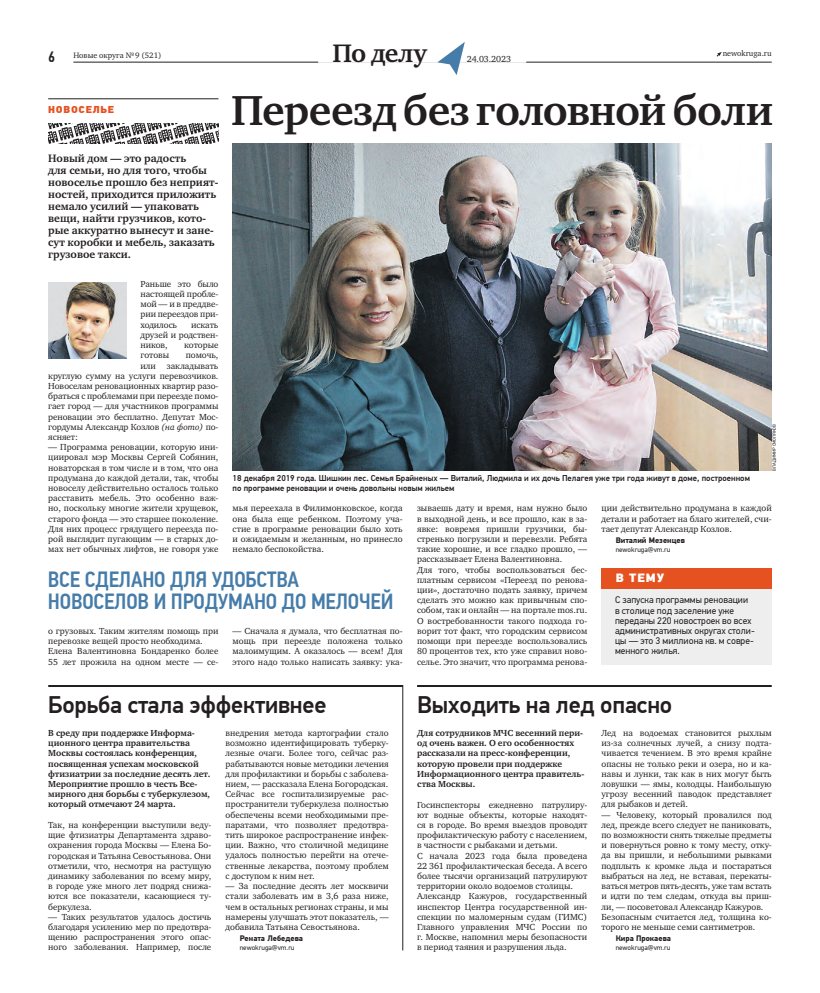
<style>
.page{position:relative;width:820px;height:993px;background:#fff}
.page>*{position:absolute;margin:0;border:0;box-sizing:border-box;transform-origin:0 0}
.t1{font:700 43px "Charter ITC";letter-spacing:-.01em;color:#231f20}
.t2{font:700 26px "Charter ITC";letter-spacing:-.015em;color:#231f20}
.t3{font:500 24px "PF Din Text Pro";letter-spacing:-.01em;color:#231f20}
.t4{font:500 22px/22px "PF Din Text Cond Pro";letter-spacing:-.01em;color:#457ca9}
.t5{font:500 15px "PF Din Text Cond Pro";color:#231f20}
.t6{font:900 12px "PF Din Text Pro";color:#fff}
.t7{font:700 11px/12px "Charter ITC";color:#231f20}
.t8{font:900 10px "PF Din Text Pro";letter-spacing:.07em;color:#e65120}
.t9{font:9.6px/10.2px "PF Din Text Pro";color:#231f20}
.t10{font:9px/10.2px "Charter ITC";color:#231f20;text-align:justify}
.t11{font:700 9px/10.2px "Charter ITC";color:#231f20}
.t12{font:500 8.5px/10.2px "PF Din Text Pro";color:#231f20}
.t13{font:700 8px "PF Din Text Pro";color:#231f20}
.t14{font:8px "Charter ITC";color:#231f20}
.t15{font:7px "PF Din Text Pro";color:#231f20}
.t16{font:4.5px "PF Din Text Pro";color:#231f20}
.s1{font-style:italic}
</style>
<div class="page">
<svg style="left:716px;top:52px;width:5px;height:5px"></svg>
<hr style="left:73px;top:62px;width:698px;height:1px;background:#231f20">
<div style="left:318px;top:43px;width:208px;height:20px;background:#fff"></div>
<svg style="left:437px;top:42px;width:27px;height:33px"></svg>
<img style="left:232px;top:144px;width:539px;height:326px">
<svg style="left:48px;top:123px;width:171px;height:21px"></svg>
<hr style="left:48px;top:99px;width:170px;height:1px;background:#231f20">
<hr style="left:402px;top:684px;width:1px;height:266px;background:#231f20">
<hr style="left:48px;top:684px;width:355px;height:2px;background:#231f20">
<hr style="left:417px;top:684px;width:354px;height:2px;background:#231f20">
<img style="left:48px;top:282px;width:78px;height:76px">
<div style="left:601px;top:567px;width:170px;height:97px;background:#eeeeef"></div>
<div style="left:601px;top:567px;width:170px;height:21px;background:#e65120"></div>
<h3 class="t5" style="left:48px;top:51px;width:8px">6</h3>
<h2 class="t2" style="left:332px;top:37px;width:96px">По делу</h2>
<p class="t14" style="left:722px;top:48px;width:51px">newokruga.ru</p>
<p class="t14" style="left:73px;top:50px;width:89px">Новые округа № 9 (521)</p>
<p class="t10" style="left:466px;top:54px;width:46px">24.03.2023</p>
<p class="t8" style="left:48px;top:106px;width:67px">НОВОСЕЛЬЕ</p>
<p class="t7" style="left:48px;top:152px;width:172px">Новый дом — это радость<br>для семьи, но для того, чтобы новоселье прошло без неприят&shy;ностей, приходится приложить немало усилий — упаковать вещи, найти грузчиков, кото&shy;рые аккуратно вынесут и зане&shy;сут коробки и мебель, заказать грузовое такси.</p>
<p class="t10" style="left:140px;top:278px;width:79px">Раньше это было настоящей пробле&shy;мой — и в преддве&shy;рии переездов при&shy;ходилось</p>
<p class="t10" style="left:140px;top:319px;width:79px;text-indent:51px">искать друзей и родст вен&shy;ни ков,</p>
<p class="t10" style="left:184px;top:340px;width:36px">которые</p>
<h1 class="t1" style="left:231px;top:83px;width:543px">Переезд без головной боли</h1>
<p class="t10" style="left:140px;top:350px;width:30px">го то вы</p>
<p class="t10" style="left:186px;top:350px;width:34px">помочь,</p>
<p class="t10" style="left:140px;top:360px;width:79px">или закладывать</p>
<p class="t10" style="left:48px;top:370px;width:172px">круглую сумму на услуги перевозчиков.</p>
<p class="t10" style="left:48px;top:380px;width:172px">Новоселам реновационных квартир разо-</p>
<p class="t10" style="left:48px;top:391px;width:172px">браться с проблемами при переезде помо-</p>
<p class="t10" style="left:48px;top:401px;width:172px">гает город — для участников программы</p>
<p class="t10" style="left:48px;top:411px;width:172px">реновации это бесплатно. Депутат Мос-</p>
<p class="t10" style="left:48px;top:421px;width:172px">гордумы Александр Козлов <span class="s1">(на фото)</span> по-</p>
<p class="t10" style="left:48px;top:431px;width:31px">ясняет:</p>
<p class="t10" style="left:48px;top:442px;width:172px">— Программа реновации, которую ини&shy;циировал мэр Москвы Сергей Собянин, новаторская в том числе и в том, что она продумана до каждой детали, так, чтобы новоселу действительно осталось только расставить мебель. Это особенно важ&shy;но, поскольку многие жители хрущевок, старого фонда — это старшее поколение.<br>Для них процесс грядущего переезда по&shy;рой выглядит пугающим — в старых до&shy;мах нет обычных лифтов, не говоря уже</p>
<p class="t16" style="left:772px;top:470px;width:48px;rotate:-90deg">ВЛАДИМИР СМОЛЯКОВ</p>
<p class="t12" style="left:232px;top:473px;width:518px">18 декабря 2019 года. Шишкин лес. Семья Брайненых — Виталий, Людмила и их дочь Пелагея уже три года живут в доме, построенном по программе реновации и очень довольны новым жильем</p>
<p class="t10" style="left:417px;top:503px;width:172px;text-align:left">зываешь дату и время, нам нужно было в выходной день, и все прошло, как в за&shy;явке: вовремя пришли грузчики, бы&shy;стренько погрузили и перевезли. Ребята такие хорошие, и все гладко прошло, — рассказывает Елена Валентиновна.<br>Для того, чтобы воспользоваться бес&shy;платным сервисом «Переезд по ренова&shy;ции», достаточно подать заявку, причем сделать это можно как привычным спо&shy;собом, так и онлайн — на портале mos.ru.<br>О востребованности такого подхода го&shy;ворит тот факт, что городским сервисом помощи при переезде воспользовались 80 процентов тех, кто уже справил ново&shy;селье. Это значит, что программа ренова-</p>
<p class="t10" style="left:601px;top:503px;width:172px">ции действительно продумана в каждой детали и работает на благо жителей, счи&shy;тает депутат Александр Козлов.</p>
<p class="t13" style="left:615px;top:537px;width:71px">Виталий Мезенцев</p>
<p class="t15" style="left:615px;top:547px;width:56px">newokruga@vm.ru</p>
<p class="t10" style="left:232px;top:503px;width:171px">мья переехала в Филимонковское, когда она была еще ребенком. Поэтому уча&shy;стие в программе реновации было хоть и ожидаемым и желанным, но принесло немало беспокойства.</p>
<h3 class="t4" style="left:48px;top:570px;width:347px">ВСЕ СДЕЛАНО ДЛЯ УДОБСТВА<br>НОВОСЕЛОВ И ПРОДУМАНО ДО МЕЛОЧЕЙ</h3>
<h3 class="t6" style="left:615px;top:573px;width:50px">В ТЕМУ</h3>
<p class="t9" style="left:614px;top:595px;width:141px">С запуска программы реновации в столице под заселение уже переданы 220 новостроек во всех административных округах столи&shy;цы — это 3 миллиона кв. м совре&shy;менного жилья.</p>
<p class="t10" style="left:232px;top:625px;width:171px">— Сначала я думала, что бесплатная по&shy;мощь при переезде положена только малоимущим. А оказалось — всем! Для этого надо только написать заявку: ука-</p>
<p class="t10" style="left:48px;top:625px;width:172px;text-align:left">о грузовых. Таким жителям помощь при перевозке вещей просто необходима.<br>Елена Валентиновна Бондаренко более 55 лет прожила на одном месте — се-</p>
<h3 class="t3" style="left:48px;top:695px;width:280px">Борьба стала эффективнее</h3>
<h3 class="t3" style="left:417px;top:695px;width:256px">Выходить на лед опасно</h3>
<p class="t11" style="left:48px;top:727px;width:164px">В среду при поддержке Информа&shy;ционного центра правительства<br>Москвы состоялась конференция, посвященная успехам московской фтизиатрии за последние десять лет.<br>Мероприятие прошло в честь Все&shy;мирного дня борьбы с туберкулезом, который отмечают 24 марта.</p>
<p class="t10" style="left:48px;top:819px;width:164px">Так, на конференции выступили веду&shy;щие фтизиатры Департамента здраво&shy;охранения города Москвы — Елена Бо&shy;городская и Татьяна Севостьянова. Они отметили, что, несмотря на растущую динамику заболевания по всему миру, в городе уже много лет подряд снижа&shy;ются все показатели, касающиеся ту&shy;беркулеза.</p>
<p class="t10" style="left:48px;top:911px;width:165px">— Таких результатов удалось достичь благодаря усилению мер по предотвра&shy;щению распространения этого опас&shy;ного заболевания. Например, после</p>
<p class="t10" style="left:225px;top:727px;width:165px">внедрения метода картографии стало возможно идентифицировать туберку&shy;лезные очаги. Более того, сейчас раз&shy;рабатываются новые методики лечения для профилактики и борьбы с заболева&shy;нием, — рассказала Елена Богородская.<br>Сейчас все госпитализируемые рас&shy;пространители туберкулеза полностью обеспечены всеми необходимыми пре&shy;паратами, что позволяет предотвра&shy;тить широкое распространение инфек&shy;ции. Важно, что столичной медицине удалось полностью перейти на отече&shy;ственные лекарства, поэтому проблем с доступом к ним нет.</p>
<p class="t10" style="left:225px;top:880px;width:164px">— За последние десять лет москвичи стали заболевать им в 3,6 раза ниже, чем в остальных регионах страны, и мы намерены улучшать этот показатель, — добавила Татьяна Севостьянова.</p>
<p class="t13" style="left:240px;top:935px;width:65px">Рената Лебедева</p>
<p class="t15" style="left:240px;top:944px;width:56px">newokruga@vm.ru</p>
<p class="t11" style="left:417px;top:727px;width:169px">Для сотрудников МЧС весенний пери&shy;од очень важен. О его особенностях рассказали на пресс-конференции, которую провели при поддержке<br>Информационного центра правитель&shy;ства Москвы.</p>
<p class="t10" style="left:417px;top:799px;width:172px;text-align:left">Госинспекторы ежедневно патрулиру&shy;ют водные объекты, которые находят&shy;ся в городе. Во время выездов проводят профилактическую работу с населением, в частности с рыбаками и детьми.<br>С начала 2023 года была проведена 22 361 профилактическая беседа. А всего более тысячи организаций патрулируют территории около водоемов столицы.<br>Александр Кажуров, государственный инспектор Центра государственной ин&shy;спекции по маломерным судам (ГИМС)<br>Главного управления МЧС России по г. Москве, напомнил меры безопасности в период таяния и разрушения льда.</p>
<p class="t10" style="left:601px;top:727px;width:172px">Лед на водоемах становится рыхлым из-за солнечных лучей, а снизу подта&shy;чивается течением. В это время крайне опасны не только реки и озера, но и ка&shy;навы и лунки, так как в них могут быть ловушки — ямы, колодцы. Наибольшую угрозу весенний паводок представляет для рыбаков и детей.</p>
<p class="t10" style="left:601px;top:809px;width:172px;text-align:left">— Человеку, который провалился под лед, прежде всего следует не паниковать, по возможности снять тяжелые предметы и повернуться ровно к тому месту, отку&shy;да вы пришли, и небольшими рывками подплыть к кромке льда и постараться выбраться на лед, не вставая, перекаты&shy;ваться метров пять-десять, уже там встать и идти по тем следам, откуда вы приш&shy;ли, — посоветовал Александр Кажуров.<br>Безопасным считается лед, толщина ко&shy;торого не меньше семи сантиметров.</p>
<p class="t13" style="left:615px;top:935px;width:57px">Кира Прокаева</p>
<p class="t15" style="left:615px;top:944px;width:56px">newokruga@vm.ru</p>
</div>
